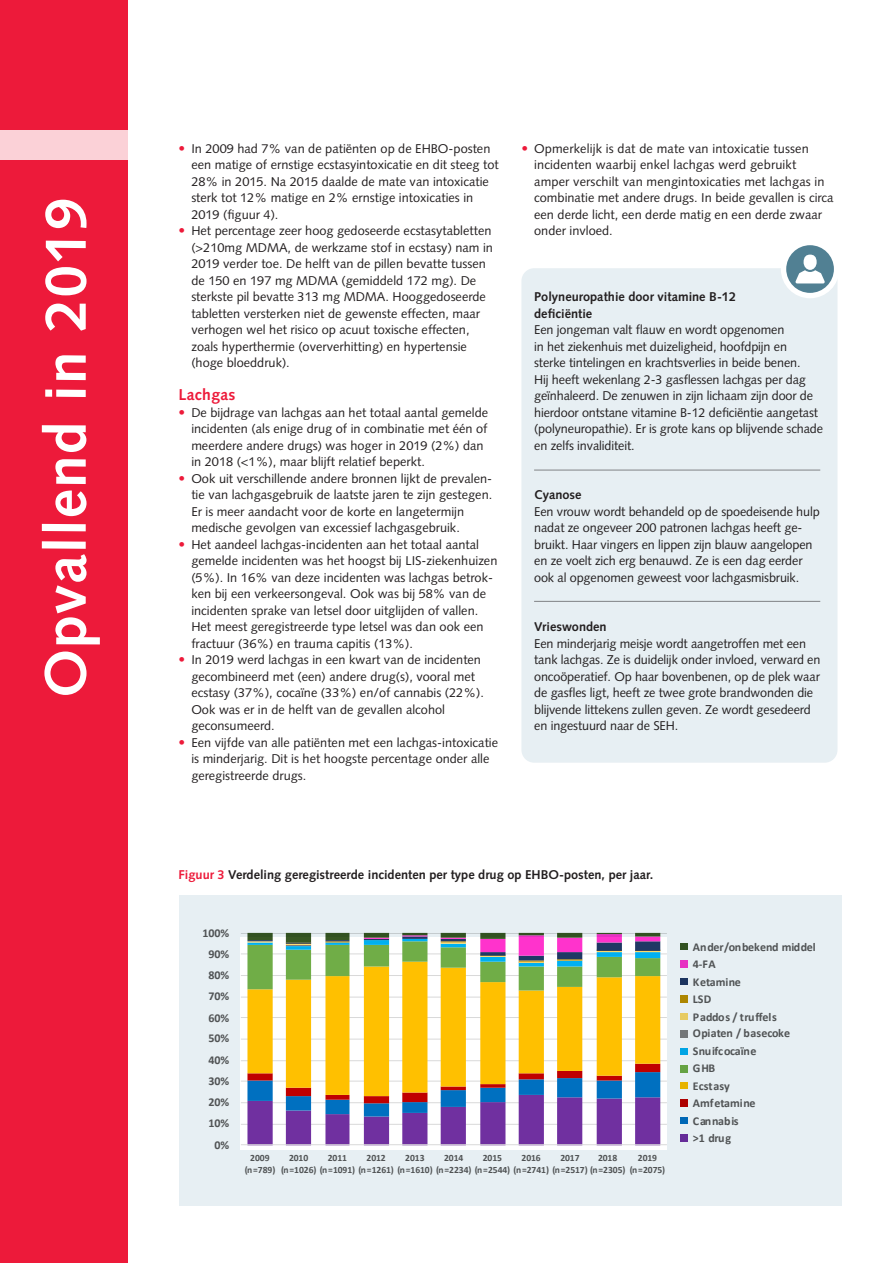
<style>
.page{position:relative;width:893px;height:1263px;background:#fff}
.page>*{position:absolute;margin:0;border:0;box-sizing:border-box;transform-origin:0 0}
._01-kop_1{font:700 58.5px "Syntax LT Std";letter-spacing:.02em;color:#fff}
._02-kop_2{font:700 15.75px "Syntax LT Std";letter-spacing:.02em;color:#ed1a3a}
._03-brood{font:12.75px/16.5px "Syntax LT Std";color:#231f20}
._03-brood-2{font:700 12.75px/16.5px "Syntax LT Std";color:#231f20}
.t1{font:700 12px/16.8px "Calibri";letter-spacing:-.005em;color:#595959}
.t2{font:700 9.6px/12px "Calibri";letter-spacing:-.005em;color:#595959;text-align:center}
.s1{font-size:13.5px;color:#ed1a3a}
.s2{color:#ed1a3a}
</style>
<div class="page">
<div style="left:0;top:0;width:128px;height:1263px;background:#ed1a3a"></div>
<div style="left:0;top:130px;width:128px;height:29px;background:#fbd1d7"></div>
<div style="left:521px;top:268px;width:316px;height:495px;background:#e7eff3;border-radius:13px"></div>
<div style="left:179px;top:895px;width:663px;height:311px;background:#e7eff3"></div>
<svg style="left:240px;top:932px;width:448px;height:218px;background:#ccb88b"></svg>
<svg style="left:783px;top:242px;width:54px;height:54px"></svg>
<div style="left:781px;top:240px;width:58px;height:58px;border:5px solid #fff;border-radius:50%"></div>
<div style="left:804px;top:255px;width:13px;height:15px;background:#fff;border-radius:50%"></div>
<svg style="left:795px;top:270px;width:30px;height:13px"></svg>
<hr style="left:534px;top:470px;width:286px;height:1px;background:#808285">
<hr style="left:534px;top:601px;width:286px;height:1px;background:#808285">
<p class="_01-kop_1" style="left:32px;top:697px;width:501px;rotate:-90deg">Opvallend in 2019</p>
<p class="_03-brood" style="left:191px;top:140px;width:309px;text-indent:-13px"><span class="s1">•</span> In 2009 had 7% van de patiënten op de EHBO-posten een matige of ernstige ecstasyintoxicatie en dit steeg tot 28% in 2015. Na 2015 daalde de mate van intoxicatie sterk tot 12% matige en 2% ernstige intoxicaties in 2019 (figuur 4).</p>
<p class="_03-brood" style="left:191px;top:222px;width:303px;text-indent:-13px"><span class="s1">•</span> Het percentage zeer hoog gedoseerde ecstasytabletten (&gt;210mg MDMA, de werkzame stof in ecstasy) nam in 2019 verder toe. De helft van de pillen bevatte tussen de 150 en 197 mg MDMA (gemiddeld 172 mg). De sterkste pil bevatte 313 mg MDMA. Hooggedoseerde tabletten versterken niet de gewenste effecten, maar verhogen wel het risico op acuut toxische effecten, zoals hyperthermie (oververhitting) en hypertensie (hoge bloeddruk).</p>
<p class="_02-kop_2" style="left:179px;top:386px;width:58px">Lachgas</p>
<p class="_03-brood" style="left:191px;top:404px;width:298px;text-indent:-13px"><span class="s1">•</span> De bijdrage van lachgas aan het totaal aantal gemelde incidenten (als enige drug of in combinatie met één of meerdere andere drugs) was hoger in 2019 (2%) dan in 2018 (&lt;1%), maar blijft relatief beperkt.</p>
<p class="_03-brood" style="left:191px;top:470px;width:302px;text-indent:-13px"><span class="s1">•</span> Ook uit verschillende andere bronnen lijkt de prevalen&shy;tie van lachgasgebruik de laatste jaren te zijn gestegen.<br>Er is meer aandacht voor de korte en langetermijn medische gevolgen van excessief lachgasgebruik.</p>
<p class="_03-brood" style="left:191px;top:536px;width:308px;text-indent:-13px"><span class="s1">•</span> Het aandeel lachgas-incidenten aan het totaal aantal gemelde incidenten was het hoogst bij LIS-ziekenhuizen (5%). In 16% van deze incidenten was lachgas betrok&shy;ken bij een verkeersongeval. Ook was bij 58% van de incidenten sprake van letsel door uitglijden of vallen.<br>Het meest geregistreerde type letsel was dan ook een fractuur (36%) en trauma capitis (13%).</p>
<p class="_03-brood" style="left:191px;top:651px;width:294px;text-indent:-13px"><span class="s1">•</span> In 2019 werd lachgas in een kwart van de incidenten gecombineerd met (een) andere drug(s), vooral met ecstasy (37%), cocaïne (33%) en/of cannabis (22%).<br>Ook was er in de helft van de gevallen alcohol geconsumeerd.</p>
<p class="_03-brood" style="left:191px;top:734px;width:308px;text-indent:-13px"><span class="s1">•</span> Een vijfde van alle patiënten met een lachgas-intoxicatie is minderjarig. Dit is het hoogste percentage onder alle geregistreerde drugs.</p>
<p class="_03-brood" style="left:534px;top:140px;width:301px;text-indent:-13px"><span class="s1">•</span> Opmerkelijk is dat de mate van intoxicatie tussen incidenten waarbij enkel lachgas werd gebruikt amper verschilt van mengintoxicaties met lachgas in combinatie met andere drugs. In beide gevallen is circa een derde licht, een derde matig en een derde zwaar onder invloed.</p>
<p class="_03-brood-2" style="left:534px;top:289px;width:203px">Polyneuropathie door vitamine B-12 deficiëntie</p>
<p class="_03-brood" style="left:534px;top:321px;width:290px">Een jongeman valt flauw en wordt opgenomen<br>in het ziekenhuis met duizeligheid, hoofdpijn en<br>sterke tintelingen en krachtsverlies in beide benen.<br>Hij heeft wekenlang 2-3 gasflessen lachgas per dag geïnhaleerd. De zenuwen in zijn lichaam zijn door de hierdoor ontstane vitamine B-12 deficiëntie aangetast (polyneuropathie). Er is grote kans op blijvende schade en zelfs invaliditeit.</p>
<p class="_03-brood-2" style="left:534px;top:487px;width:49px">Cyanose</p>
<p class="_03-brood" style="left:534px;top:503px;width:287px">Een vrouw wordt behandeld op de spoedeisende hulp nadat ze ongeveer 200 patronen lachgas heeft ge&shy;bruikt. Haar vingers en lippen zijn blauw aangelopen en ze voelt zich erg benauwd. Ze is een dag eerder ook al opgenomen geweest voor lachgasmisbruik.</p>
<p class="_03-brood-2" style="left:534px;top:619px;width:74px">Vrieswonden</p>
<p class="_03-brood" style="left:534px;top:635px;width:288px">Een minderjarig meisje wordt aangetroffen met een tank lachgas. Ze is duidelijk onder invloed, verward en oncoöperatief. Op haar bovenbenen, op de plek waar de gasfles ligt, heeft ze twee grote brandwonden die blijvende littekens zullen geven. Ze wordt gesedeerd en ingestuurd naar de SEH.</p>
<p class="_03-brood-2" style="left:179px;top:866px;width:476px"><span class="s2">Figuur 3</span> Verdeling geregistreerde incidenten per type drug op EHBO-posten, per jaar.</p>
<p class="t1" style="left:202px;top:924px;width:28px">100%</p>
<p class="t1" style="left:209px;top:945px;width:22px">90%</p>
<p class="t1" style="left:209px;top:966px;width:22px">80%</p>
<p class="t1" style="left:209px;top:987px;width:22px">70%</p>
<p class="t1" style="left:209px;top:1009px;width:22px">60%</p>
<p class="t1" style="left:209px;top:1029px;width:22px">50%</p>
<p class="t1" style="left:209px;top:1051px;width:22px">40%</p>
<p class="t1" style="left:209px;top:1073px;width:22px">30%</p>
<p class="t1" style="left:209px;top:1093px;width:22px">20%</p>
<p class="t1" style="left:209px;top:1115px;width:22px">10%</p>
<p class="t1" style="left:215px;top:1136px;width:16px">0%</p>
<p class="t2" style="left:245px;top:1151px;width:32px">2009 (n=789)</p>
<p class="t2" style="left:281px;top:1151px;width:346px;text-align:left;text-indent:8px">2010<br>(n=1026) (n=1091) (n=1261) (n=1610) (n=2234) (n=2544) (n=2741) (n=2517) (n=2305)</p>
<p class="t2" style="left:328px;top:1151px;width:21px">2011</p>
<p class="t2" style="left:367px;top:1151px;width:21px">2012</p>
<p class="t2" style="left:405px;top:1151px;width:21px">2013</p>
<p class="t2" style="left:444px;top:1151px;width:21px">2014</p>
<p class="t2" style="left:483px;top:1151px;width:21px">2015</p>
<p class="t2" style="left:522px;top:1151px;width:21px">2016</p>
<p class="t2" style="left:560px;top:1151px;width:21px">2017</p>
<p class="t2" style="left:598px;top:1151px;width:21px">2018</p>
<p class="t2" style="left:630px;top:1151px;width:37px">2019 (n=2075)</p>
<p class="t1" style="left:693px;top:938px;width:124px">Ander/onbekend middel<br>4-FA</p>
<p class="t1" style="left:693px;top:973px;width:50px">Ketamine<br>LSD</p>
<p class="t1" style="left:693px;top:1008px;width:99px">Paddos / truffels<br>Opiaten / basecoke</p>
<p class="t1" style="left:693px;top:1043px;width:65px">Snuifcocaïne<br>GHB</p>
<p class="t1" style="left:693px;top:1077px;width:64px">Ecstasy<br>Amfetamine</p>
<p class="t1" style="left:693px;top:1112px;width:47px">Cannabis &gt;1 drug</p>
</div>
